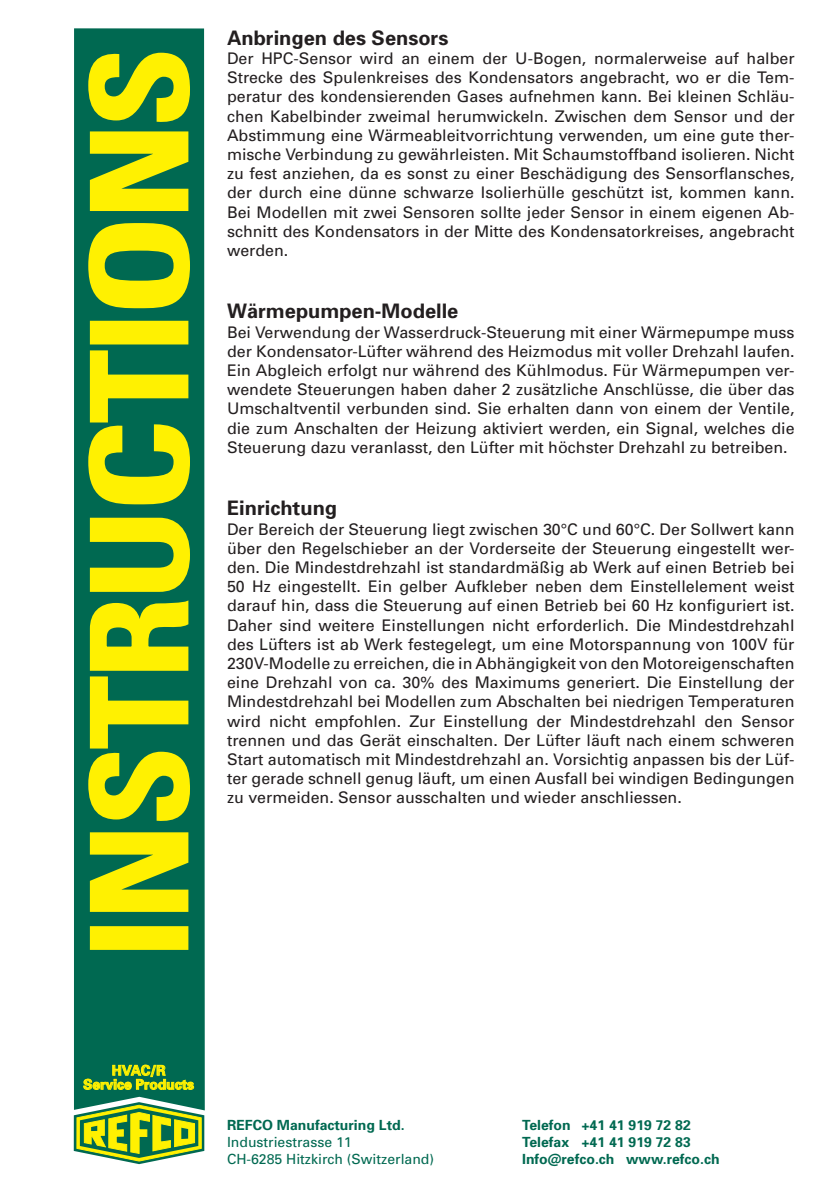
<style>
.page{position:relative;width:840px;height:1191px;background:#fff}
.page>*{position:absolute;margin:0;border:0;box-sizing:border-box;transform-origin:0 0}
.t1{font:700 20px "Univers";color:#231f20}
.t2{font:16px/19.2px "Univers";color:#231f20;text-align:justify}
.t3{font:700 14px "Univers";color:#006951}
.t4{font:14px "Univers";color:#006951}
.t5{font:700 13.8px/14px "Univers";color:#fff101;text-align:center}
</style>
<div class="page">
<svg style="left:74px;top:1110px;width:130px;height:54px;background:#99bc43"></svg>
<div style="left:74px;top:28px;width:131px;height:1082px;background:#006951"></div>
<div style="left:91px;top:927px;width:96px;height:22px;background:#fff101"></div>
<div style="left:90px;top:926px;width:98px;height:24px;border:2px solid #fff101"></div>
<svg style="left:89px;top:831px;width:100px;height:82px;background:#bdcd15"></svg>
<svg style="left:87px;top:517px;width:104px;height:304px;background:#90b523"></svg>
<svg style="left:87px;top:349px;width:104px;height:156px;background:#7eac29"></svg>
<div style="left:91px;top:322px;width:96px;height:21px;background:#fff101"></div>
<div style="left:90px;top:321px;width:98px;height:23px;border:2px solid #fff101"></div>
<svg style="left:87px;top:222px;width:104px;height:87px;background:#a2bf1e"></svg>
<svg style="left:89px;top:130px;width:100px;height:82px;background:#bdcd15"></svg>
<svg style="left:87px;top:52px;width:104px;height:71px;background:#9cbc1f"></svg>
<svg style="left:83px;top:1063px;width:111px;height:27px;background:#458d3b"></svg>
<p class="t1" style="left:227px;top:25px;width:223px">Anbringen des Sensors</p>
<p class="t2" style="left:227px;top:48px;width:568px">Der HPC-Sensor wird an einem der U-Bogen, normalerweise auf halber Strecke des Spulenkreises des Kondensators angebracht, wo er die Tem&shy;peratur des kondensierenden Gases aufnehmen kann. Bei kleinen Schläu&shy;chen Kabelbinder zweimal herumwickeln. Zwischen dem Sensor und der Abstimmung eine Wärmeableitvorrichtung verwenden, um eine gute ther&shy;mische Verbindung zu gewährleisten. Mit Schaumstoffband isolieren. Nicht zu fest anziehen, da es sonst zu einer Beschädigung des Sensorflansches, der durch eine dünne schwarze Isolierhülle geschützt ist, kommen kann.<br>Bei Modellen mit zwei Sensoren sollte jeder Sensor in einem eigenen Ab&shy;schnitt des Kondensators in der Mitte des Kondensatorkreises, angebracht werden.</p>
<p class="t1" style="left:227px;top:298px;width:233px">Wärmepumpen-Modelle</p>
<p class="t2" style="left:227px;top:322px;width:568px">Bei Verwendung der Wasserdruck-Steuerung mit einer Wärmepumpe muss der Kondensator-Lüfter während des Heizmodus mit voller Drehzahl laufen.<br>Ein Abgleich erfolgt nur während des Kühlmodus. Für Wärmepumpen ver&shy;wendete Steuerungen haben daher 2 zusätzliche Anschlüsse, die über das Umschaltventil verbunden sind. Sie erhalten dann von einem der Ventile, die zum Anschalten der Heizung aktiviert werden, ein Signal, welches die Steuerung dazu veranlasst, den Lüfter mit höchster Drehzahl zu betreiben.</p>
<p class="t1" style="left:227px;top:495px;width:111px">Einrichtung</p>
<p class="t2" style="left:227px;top:519px;width:568px">Der Bereich der Steuerung liegt zwischen 30°C und 60°C. Der Sollwert kann über den Regelschieber an der Vorderseite der Steuerung eingestellt wer&shy;den. Die Mindestdrehzahl ist standardmäßig ab Werk auf einen Betrieb bei 50 Hz eingestellt. Ein gelber Aufkleber neben dem Einstellelement weist darauf hin, dass die Steuerung auf einen Betrieb bei 60 Hz konfiguriert ist.<br>Daher sind weitere Einstellungen nicht erforderlich. Die Mindestdrehzahl des Lüfters ist ab Werk festegelegt, um eine Motorspannung von 100V für 230V-Modelle zu erreichen, die in Abhängigkeit von den Motoreigenschaften eine Drehzahl von ca. 30% des Maximums generiert. Die Einstellung der Mindestdrehzahl bei Modellen zum Abschalten bei niedrigen Temperaturen wird nicht empfohlen. Zur Einstellung der Mindestdrehzahl den Sensor trennen und das Gerät einschalten. Der Lüfter läuft nach einem schweren Start automatisch mit Mindestdrehzahl an. Vorsichtig anpassen bis der Lüf&shy;ter gerade schnell genug läuft, um einen Ausfall bei windigen Bedingungen zu vermeiden. Sensor ausschalten und wieder anschliessen.</p>
<p class="t5" style="left:83px;top:1063px;width:112px">HVAC/R<br>Service Products</p>
<p class="t3" style="left:227px;top:1116px;width:179px">REFCO Manufacturing Ltd.</p>
<p class="t3" style="left:522px;top:1116px;width:170px">Telefon +41 41 919 72 82</p>
<p class="t4" style="left:227px;top:1133px;width:126px">Industriestrasse 11</p>
<p class="t3" style="left:522px;top:1133px;width:170px">Telefax +41 41 919 72 83</p>
<p class="t4" style="left:227px;top:1150px;width:208px">CH-6285 Hitzkirch (Switzerland)</p>
<p class="t3" style="left:522px;top:1149px;width:199px">Info@refco.ch www.refco.ch</p>
</div>
